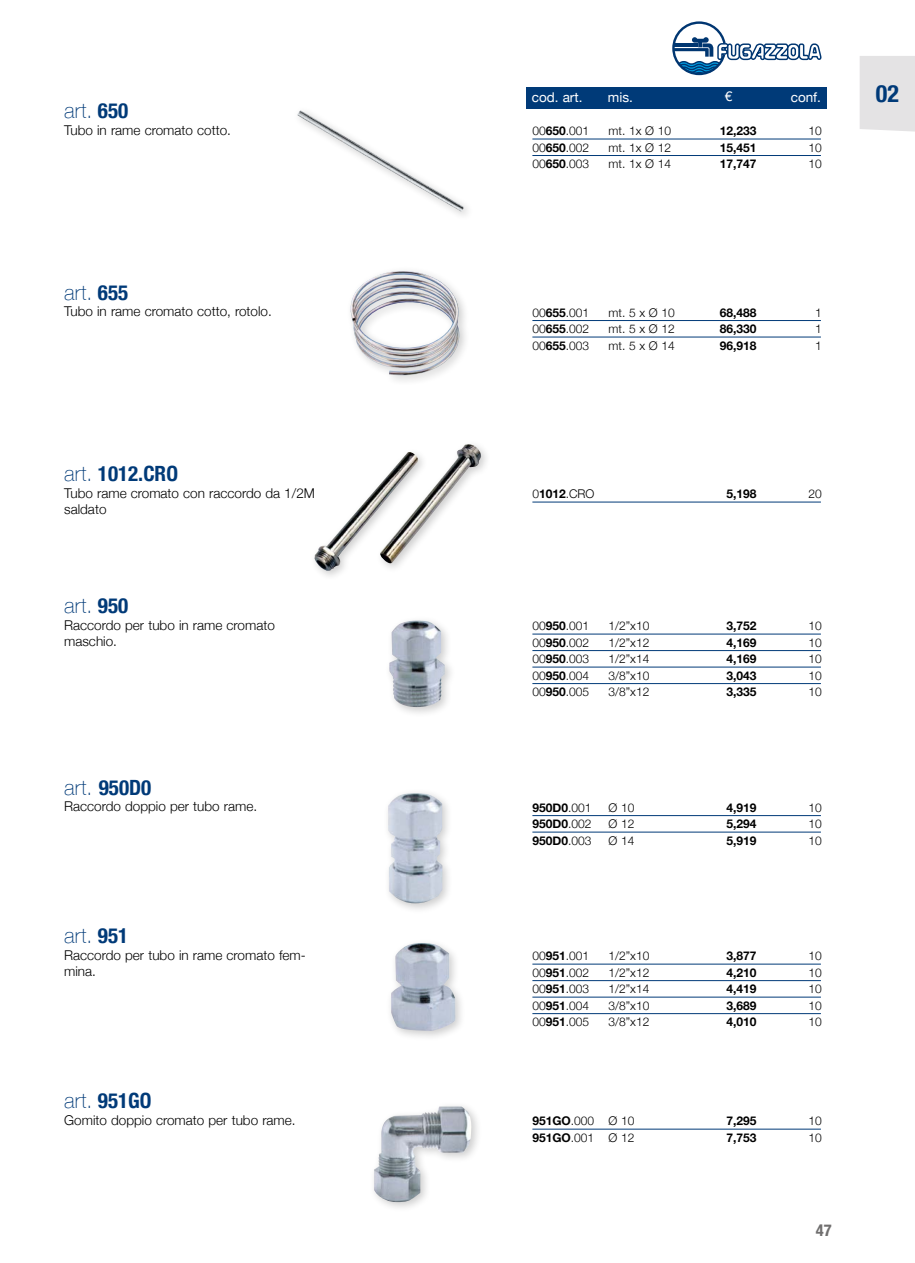
<style>
.page{position:relative;width:915px;height:1263px;background:#fff}
.page>*{position:absolute;margin:0;border:0;box-sizing:border-box;transform-origin:0 0}
.t1{font:700 condensed 24px "Helvetica Neue";color:#003a78}
.codici_articolo{font:700 condensed 21px "Helvetica Neue";color:#003a78}
.codici_articolo-2{font:100 21px "Helvetica Neue";letter-spacing:.015em;color:#003a78}
.t2{font:700 condensed 16.5px "Helvetica Neue";color:#706f6f}
.t3{font:300 13.5px/16.5px "Helvetica Neue";color:#000}
.t4{font:13.5px "Helvetica Neue";color:#fff}
.TABELLE{font:300 12px "Helvetica Neue";color:#000}
.TABELLE-2{font:700 12px "Helvetica Neue";color:#000}
.s1{font-weight:700;font-stretch:condensed}
.s2{font-weight:100;font-stretch:normal}
.s3{font-weight:700}
.s4{font-weight:300}
</style>
<div class="page">
<svg style="left:672px;top:21px;width:149px;height:54px"></svg>
<div style="left:526px;top:87px;width:299px;height:21px;background:#003a78"></div>
<hr style="left:532px;top:139px;width:288px;height:1px;background:#003a78">
<hr style="left:532px;top:155px;width:288px;height:1px;background:#003a78">
<hr style="left:532px;top:320px;width:288px;height:1px;background:#003a78">
<hr style="left:532px;top:337px;width:288px;height:1px;background:#003a78">
<hr style="left:532px;top:502px;width:288px;height:1px;background:#003a78">
<hr style="left:532px;top:634px;width:288px;height:1px;background:#003a78">
<hr style="left:532px;top:650px;width:288px;height:1px;background:#003a78">
<hr style="left:532px;top:667px;width:288px;height:1px;background:#003a78">
<hr style="left:532px;top:683px;width:288px;height:1px;background:#003a78">
<hr style="left:532px;top:815px;width:288px;height:1px;background:#003a78">
<hr style="left:532px;top:832px;width:288px;height:1px;background:#003a78">
<hr style="left:532px;top:964px;width:288px;height:1px;background:#003a78">
<hr style="left:532px;top:980px;width:288px;height:1px;background:#003a78">
<hr style="left:532px;top:997px;width:288px;height:1px;background:#003a78">
<hr style="left:532px;top:1013px;width:288px;height:1px;background:#003a78">
<hr style="left:532px;top:1129px;width:288px;height:1px;background:#003a78">
<img style="left:297px;top:110px;width:167px;height:102px">
<img style="left:350px;top:271px;width:114px;height:107px">
<div style="left:384px;top:616px;width:71px;height:102px;background:#000;opacity:.2"></div>
<img style="left:389px;top:620px;width:55px;height:87px">
<div style="left:382px;top:788px;width:71px;height:126px;background:#000;opacity:.2"></div>
<img style="left:388px;top:793px;width:54px;height:110px">
<img style="left:314px;top:444px;width:167px;height:127px">
<div style="left:386px;top:938px;width:80px;height:104px;background:#000;opacity:.2"></div>
<img style="left:391px;top:943px;width:64px;height:88px">
<div style="left:369px;top:1101px;width:113px;height:112px;background:#000;opacity:.2"></div>
<img style="left:374px;top:1106px;width:97px;height:96px">
<div style="left:860px;top:56px;width:54px;height:76px;background:#e4e3e4"></div>
<p class="codici_articolo-2" style="left:64px;top:95px;width:65px">art. <span class="s1">650</span></p>
<p class="t3" style="left:64px;top:121px;width:168px">Tubo in rame cromato cotto.</p>
<p class="codici_articolo-2" style="left:64px;top:276px;width:65px">art. <span class="s1">655</span></p>
<p class="t3" style="left:64px;top:302px;width:209px">Tubo in rame cromato cotto, rotolo.</p>
<p class="codici_articolo" style="left:64px;top:456px;width:115px"><span class="s2">art.</span> 1012.CRO</p>
<p class="t3" style="left:64px;top:484px;width:252px">Tubo rame cromato con raccordo da 1/2M saldato</p>
<p class="codici_articolo-2" style="left:64px;top:590px;width:65px">art. <span class="s1">950</span></p>
<p class="t3" style="left:64px;top:616px;width:212px">Raccordo per tubo in rame cromato maschio.</p>
<p class="codici_articolo" style="left:64px;top:770px;width:88px"><span class="s2">art.</span> 950D0</p>
<p class="t3" style="left:64px;top:797px;width:194px">Raccordo doppio per tubo rame.</p>
<p class="codici_articolo-2" style="left:64px;top:920px;width:65px">art. <span class="s1">951</span></p>
<p class="t3" style="left:64px;top:946px;width:243px">Raccordo per tubo in rame cromato fem&shy;mina.</p>
<p class="codici_articolo" style="left:64px;top:1083px;width:89px"><span class="s2">art.</span> 951GO</p>
<p class="t3" style="left:64px;top:1111px;width:233px">Gomito doppio cromato per tubo rame.</p>
<p class="t4" style="left:531px;top:87px;width:52px">cod. art.</p>
<p class="t4" style="left:607px;top:87px;width:27px">mis.</p>
<p class="t4" style="left:724px;top:86px;width:9px">€</p>
<p class="t4" style="left:790px;top:87px;width:32px">conf.</p>
<p class="TABELLE" style="left:532px;top:121px;width:58px">00<span class="s3">650</span>.001</p>
<p class="TABELLE" style="left:608px;top:121px;width:64px">mt. 1x Ø 10</p>
<p class="TABELLE-2" style="left:719px;top:122px;width:38px">12,233</p>
<p class="TABELLE" style="left:808px;top:121px;width:15px">10</p>
<p class="TABELLE" style="left:532px;top:138px;width:58px">00<span class="s3">650</span>.002</p>
<p class="TABELLE" style="left:608px;top:138px;width:64px">mt. 1x Ø 12</p>
<p class="TABELLE-2" style="left:719px;top:138px;width:38px">15,451</p>
<p class="TABELLE" style="left:808px;top:138px;width:15px">10</p>
<p class="TABELLE" style="left:532px;top:154px;width:58px">00<span class="s3">650</span>.003</p>
<p class="TABELLE" style="left:608px;top:154px;width:64px">mt. 1x Ø 14</p>
<p class="TABELLE-2" style="left:719px;top:155px;width:38px">17,747</p>
<p class="TABELLE" style="left:808px;top:154px;width:15px">10</p>
<h1 class="t1" style="left:875px;top:73px;width:25px">02</h1>
<p class="TABELLE" style="left:532px;top:303px;width:58px">00<span class="s3">655</span>.001</p>
<p class="TABELLE" style="left:608px;top:303px;width:68px">mt. 5 x Ø 10</p>
<p class="TABELLE-2" style="left:719px;top:303px;width:38px">68,488</p>
<p class="TABELLE" style="left:814px;top:303px;width:8px">1</p>
<p class="TABELLE" style="left:532px;top:319px;width:58px">00<span class="s3">655</span>.002</p>
<p class="TABELLE" style="left:608px;top:319px;width:68px">mt. 5 x Ø 12</p>
<p class="TABELLE-2" style="left:719px;top:320px;width:38px">86,330</p>
<p class="TABELLE" style="left:814px;top:319px;width:8px">1</p>
<p class="TABELLE" style="left:532px;top:336px;width:58px">00<span class="s3">655</span>.003</p>
<p class="TABELLE" style="left:608px;top:336px;width:68px">mt. 5 x Ø 14</p>
<p class="TABELLE-2" style="left:719px;top:336px;width:38px">96,918</p>
<p class="TABELLE" style="left:814px;top:336px;width:8px">1</p>
<p class="TABELLE" style="left:532px;top:484px;width:64px">0<span class="s3">1012</span>.CRO</p>
<p class="TABELLE-2" style="left:726px;top:485px;width:32px">5,198</p>
<p class="TABELLE" style="left:808px;top:484px;width:15px">20</p>
<p class="TABELLE" style="left:532px;top:616px;width:58px">00<span class="s3">950</span>.001</p>
<p class="TABELLE" style="left:608px;top:616px;width:42px">1/2”x10</p>
<p class="TABELLE-2" style="left:726px;top:617px;width:32px">3,752</p>
<p class="TABELLE" style="left:808px;top:616px;width:15px">10</p>
<p class="TABELLE" style="left:532px;top:633px;width:58px">00<span class="s3">950</span>.002</p>
<p class="TABELLE" style="left:608px;top:633px;width:42px">1/2”x12</p>
<p class="TABELLE-2" style="left:726px;top:633px;width:32px">4,169</p>
<p class="TABELLE" style="left:808px;top:633px;width:15px">10</p>
<p class="TABELLE" style="left:532px;top:649px;width:58px">00<span class="s3">950</span>.003</p>
<p class="TABELLE" style="left:608px;top:649px;width:42px">1/2”x14</p>
<p class="TABELLE-2" style="left:726px;top:650px;width:32px">4,169</p>
<p class="TABELLE" style="left:808px;top:649px;width:15px">10</p>
<p class="TABELLE" style="left:532px;top:666px;width:58px">00<span class="s3">950</span>.004</p>
<p class="TABELLE" style="left:608px;top:666px;width:42px">3/8”x10</p>
<p class="TABELLE-2" style="left:726px;top:666px;width:32px">3,043</p>
<p class="TABELLE" style="left:808px;top:666px;width:15px">10</p>
<p class="TABELLE" style="left:532px;top:682px;width:58px">00<span class="s3">950</span>.005</p>
<p class="TABELLE" style="left:608px;top:682px;width:42px">3/8”x12</p>
<p class="TABELLE-2" style="left:726px;top:683px;width:32px">3,335</p>
<p class="TABELLE" style="left:808px;top:682px;width:15px">10</p>
<p class="TABELLE-2" style="left:532px;top:798px;width:60px">950D0<span class="s4">.001</span></p>
<p class="TABELLE" style="left:608px;top:798px;width:27px">Ø 10</p>
<p class="TABELLE-2" style="left:726px;top:798px;width:32px">4,919</p>
<p class="TABELLE" style="left:808px;top:798px;width:15px">10</p>
<p class="TABELLE-2" style="left:532px;top:815px;width:60px">950D0<span class="s4">.002</span></p>
<p class="TABELLE" style="left:608px;top:814px;width:27px">Ø 12</p>
<p class="TABELLE-2" style="left:726px;top:815px;width:32px">5,294</p>
<p class="TABELLE" style="left:808px;top:814px;width:15px">10</p>
<p class="TABELLE-2" style="left:532px;top:831px;width:60px">950D0<span class="s4">.003</span></p>
<p class="TABELLE" style="left:608px;top:831px;width:27px">Ø 14</p>
<p class="TABELLE-2" style="left:726px;top:831px;width:32px">5,919</p>
<p class="TABELLE" style="left:808px;top:831px;width:15px">10</p>
<p class="TABELLE" style="left:532px;top:946px;width:58px">00<span class="s3">951</span>.001</p>
<p class="TABELLE" style="left:608px;top:946px;width:42px">1/2”x10</p>
<p class="TABELLE-2" style="left:726px;top:947px;width:32px">3,877</p>
<p class="TABELLE" style="left:808px;top:946px;width:15px">10</p>
<p class="TABELLE" style="left:532px;top:963px;width:58px">00<span class="s3">951</span>.002</p>
<p class="TABELLE" style="left:608px;top:963px;width:42px">1/2”x12</p>
<p class="TABELLE-2" style="left:726px;top:963px;width:32px">4,210</p>
<p class="TABELLE" style="left:808px;top:963px;width:15px">10</p>
<p class="TABELLE" style="left:532px;top:979px;width:58px">00<span class="s3">951</span>.003</p>
<p class="TABELLE" style="left:608px;top:979px;width:42px">1/2”x14</p>
<p class="TABELLE-2" style="left:726px;top:980px;width:32px">4,419</p>
<p class="TABELLE" style="left:808px;top:979px;width:15px">10</p>
<p class="TABELLE" style="left:532px;top:996px;width:58px">00<span class="s3">951</span>.004</p>
<p class="TABELLE" style="left:608px;top:996px;width:42px">3/8”x10</p>
<p class="TABELLE-2" style="left:726px;top:996px;width:32px">3,689</p>
<p class="TABELLE" style="left:808px;top:996px;width:15px">10</p>
<p class="TABELLE" style="left:532px;top:1012px;width:58px">00<span class="s3">951</span>.005</p>
<p class="TABELLE" style="left:608px;top:1012px;width:42px">3/8”x12</p>
<p class="TABELLE-2" style="left:726px;top:1013px;width:32px">4,010</p>
<p class="TABELLE" style="left:808px;top:1012px;width:15px">10</p>
<p class="TABELLE" style="left:532px;top:1111px;width:103px"><span class="s3">951GO</span>.000 Ø 10</p>
<p class="TABELLE-2" style="left:726px;top:1112px;width:32px">7,295</p>
<p class="TABELLE" style="left:808px;top:1111px;width:15px">10</p>
<p class="TABELLE" style="left:532px;top:1128px;width:103px"><span class="s3">951GO</span>.001 Ø 12</p>
<p class="TABELLE-2" style="left:726px;top:1128px;width:32px">7,753</p>
<p class="TABELLE" style="left:808px;top:1128px;width:15px">10</p>
<h3 class="t2" style="left:815px;top:1217px;width:17px">47</h3>
</div>
